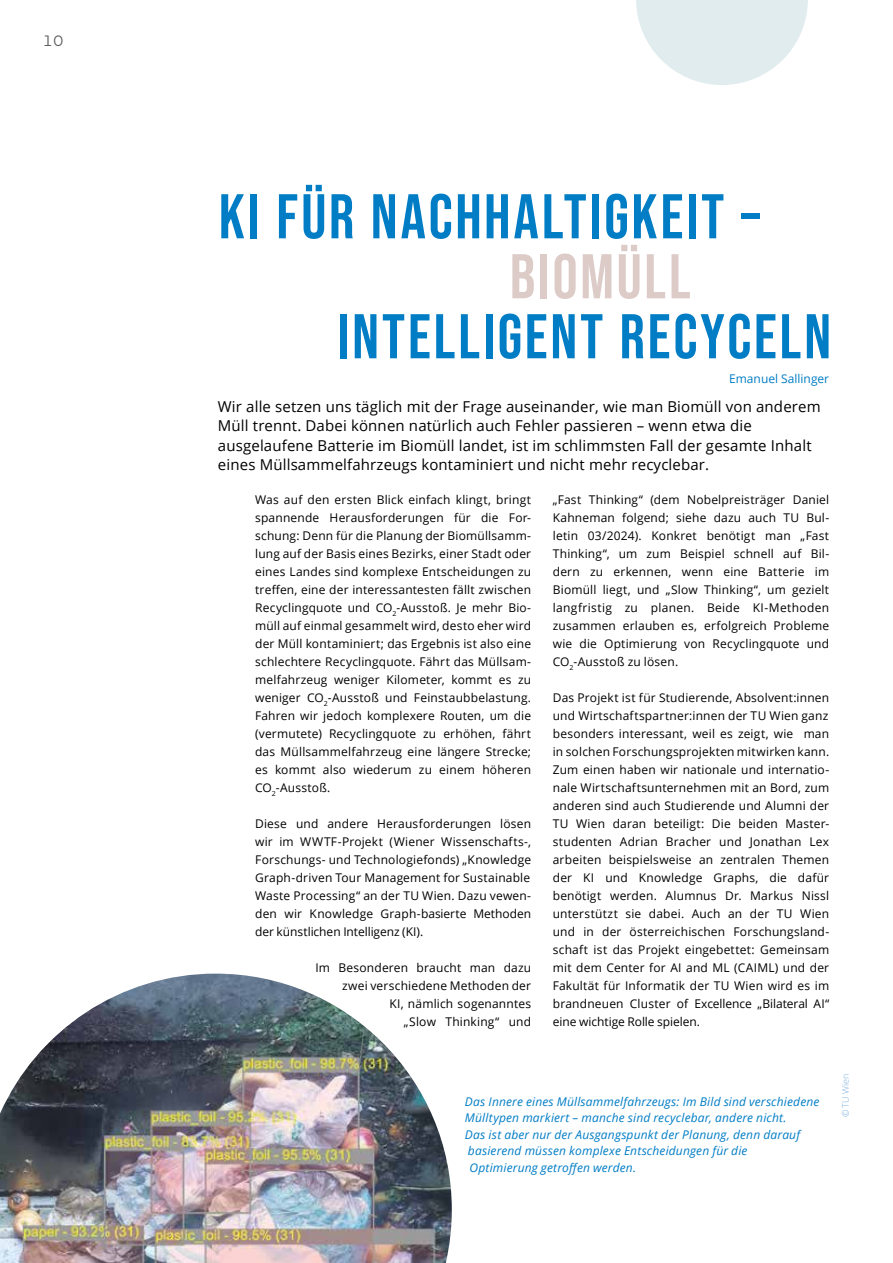
<style>
.page{position:relative;width:893px;height:1263px;background:#fff}
.page>*{position:absolute;margin:0;border:0;box-sizing:border-box;transform-origin:0 0}
.t1{font:63px "Bebas Neue";letter-spacing:.045em;color:#007dc5}
.t2{font:63px "Bebas Neue";letter-spacing:.04em;color:#dccbc7}
.t3{font:15px/19.5px "Open Sans";letter-spacing:.01em;color:#000}
.t4{font:15px "Montserrat";color:#58595b}
.t5{font:12px/18px "Open Sans";letter-spacing:.015em;color:#000;text-align:justify}
.t6{font:italic 12px "Open Sans";letter-spacing:.015em;color:#007dc5}
.t7{font:12px "Open Sans";color:#007dc5}
.t8{font:300 9px "Open Sans";color:#7bafde}
</style>
<div class="page">
<img style="left:0;top:973px;width:452px;height:290px">
<svg style="left:636px;top:0;width:172px;height:85px"></svg>
<p class="t4" style="left:43px;top:31px;width:23px">10</p>
<h1 class="t1" style="left:219px;top:181px;width:542px">KI FÜR NACHHALTIGKEIT –</h1>
<h1 class="t2" style="left:510px;top:241px;width:182px">BIOMÜLL</h1>
<h1 class="t1" style="left:338px;top:301px;width:495px">INTELLIGENT RECYCELN</h1>
<p class="t7" style="left:729px;top:370px;width:102px">Emanuel Sallinger</p>
<p class="t3" style="left:218px;top:396px;width:604px">Wir alle setzen uns täglich mit der Frage auseinander, wie man Biomüll von anderem Müll trennt. Dabei können natürlich auch Fehler passieren – wenn etwa die ausgelaufene Batterie im Biomüll landet, ist im schlimmsten Fall der gesamte Inhalt eines Müllsammelfahrzeugs kontaminiert und nicht mehr recyclebar.</p>
<p class="t5" style="left:255px;top:490px;width:278px">Was auf den ersten Blick einfach klingt, bringt spannende Herausforderungen für die For&shy;schung: Denn für die Planung der Biomüllsamm&shy;lung auf der Basis eines Bezirks, einer Stadt oder eines Landes sind komplexe Entscheidungen zu treffen, eine der interessantesten fällt zwischen Recyclingquote und CO<sub>2</sub>-Ausstoß. Je mehr Bio&shy;müll auf einmal gesammelt wird, desto eher wird der Müll kontaminiert; das Ergebnis ist also eine schlechtere Recyclingquote. Fährt das Müllsam&shy;melfahrzeug weniger Kilometer, kommt es zu weniger CO<sub>2</sub>-Ausstoß und Feinstaubbelastung.<br>Fahren wir jedoch komplexere Routen, um die (vermutete) Recyclingquote zu erhöhen, fährt das Müllsammelfahrzeug eine längere Strecke; es kommt also wiederum zu einem höheren CO<sub>2</sub>-Ausstoß.</p>
<p class="t5" style="left:255px;top:814px;width:278px">Diese und andere Herausforderungen lösen wir im WWTF-Projekt (Wiener Wissenschafts-, Forschungs- und Technologiefonds) „Knowledge Graph-driven Tour Management for Sustainable Waste Processing“ an der TU Wien. Dazu vewen&shy;den wir Knowledge Graph-basierte Methoden der künstlichen Intelligenz (KI).</p>
<p class="t5" style="left:315px;top:958px;width:217px;text-align:right">Im Besonderen braucht man dazu zwei verschiedene Methoden der<br>KI, nämlich sogenanntes<br>„Slow Thinking“ und</p>
<p class="t5" style="left:553px;top:490px;width:278px">„Fast Thinking“ (dem Nobelpreisträger Daniel Kahneman folgend; siehe dazu auch TU Bul&shy;letin 03/2024). Konkret benötigt man „Fast Thinking“, um zum Beispiel schnell auf Bil&shy;dern zu erkennen, wenn eine Batterie im Biomüll liegt, und „Slow Thinking“, um gezielt langfristig zu planen. Beide KI-Methoden zusammen erlauben es, erfolgreich Probleme wie die Optimierung von Recyclingquote und CO<sub>2</sub>-Ausstoß zu lösen.</p>
<p class="t5" style="left:553px;top:688px;width:278px">Das Projekt ist für Studierende, Absolvent:innen und Wirtschaftspartner:innen der TU Wien ganz besonders interessant, weil es zeigt, wie man in solchen Forschungsprojekten mitwirken kann.<br>Zum einen haben wir nationale und internatio&shy;nale Wirtschaftsunternehmen mit an Bord, zum anderen sind auch Studierende und Alumni der TU Wien daran beteiligt: Die beiden Master&shy;studenten Adrian Bracher und Jonathan Lex arbeiten beispielsweise an zentralen Themen der KI und Knowledge Graphs, die dafür benötigt werden. Alumnus Dr. Markus Nissl unterstützt sie dabei. Auch an der TU Wien und in der österreichischen Forschungsland&shy;schaft ist das Projekt eingebettet: Gemeinsam mit dem Center for AI and ML (CAIML) und der Fakultät für Informatik der TU Wien wird es im brandneuen Cluster of Excellence „Bilateral AI“ eine wichtige Rolle spielen.</p>
<p class="t6" style="left:465px;top:1093px;width:356px">Das Innere eines Müllsammelfahrzeugs: Im Bild sind verschiedene</p>
<p class="t6" style="left:465px;top:1109px;width:323px">Mülltypen markiert – manche sind recyclebar, andere nicht.</p>
<p class="t6" style="left:465px;top:1126px;width:337px">Das ist aber nur der Ausgangspunkt der Planung, denn darauf</p>
<p class="t6" style="left:468px;top:1142px;width:281px">basierend müssen komplexe Entscheidungen für die</p>
<p class="t6" style="left:469px;top:1159px;width:168px">Optimierung getroffen werden.</p>
<p class="t8" style="left:839px;top:1117px;width:45px;rotate:-90deg">© TU Wien</p>
</div>
